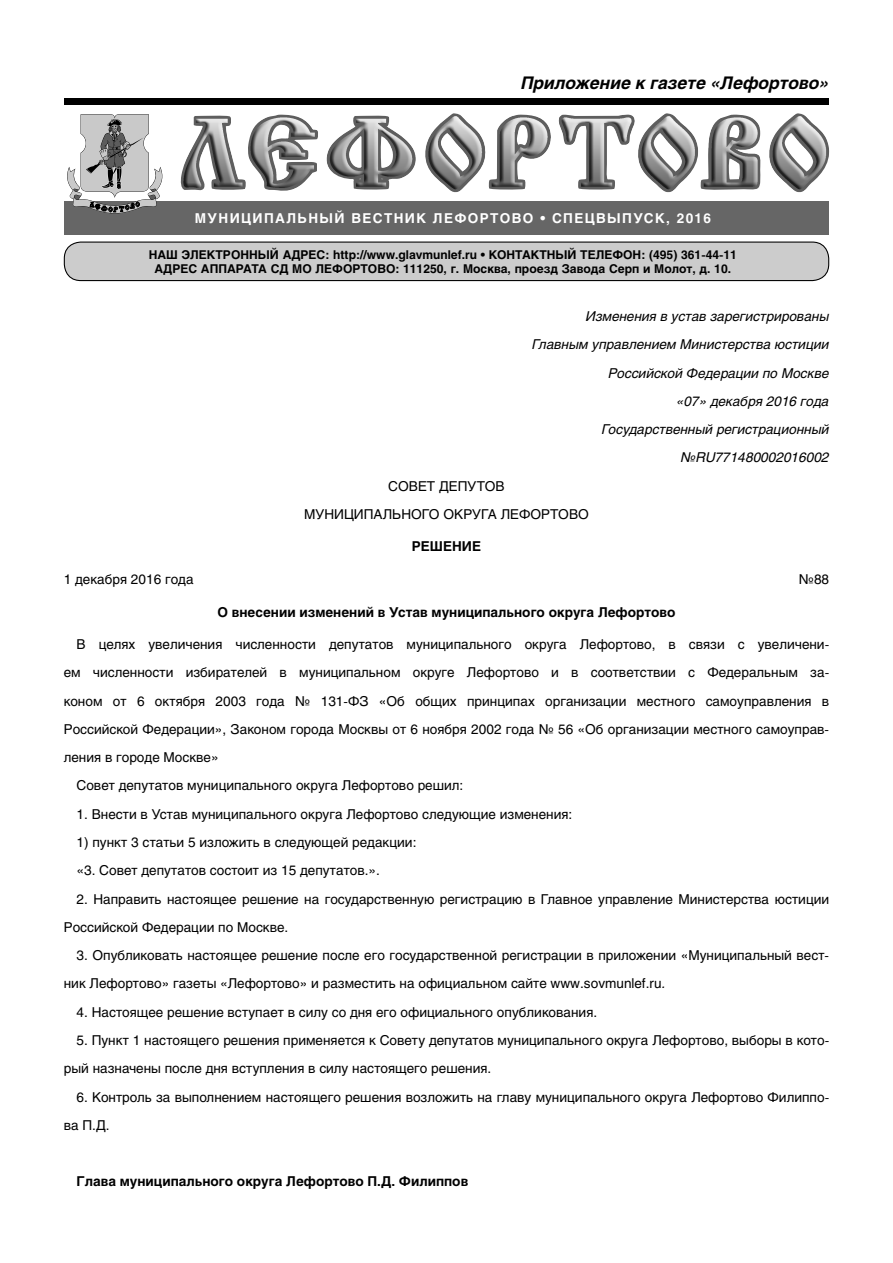
<style>
.page{position:relative;width:893px;height:1263px;background:#fff}
.page>*{position:absolute;margin:0;border:0;box-sizing:border-box;transform-origin:0 0}
.t1{font:italic 700 17.25px "Helios C";color:#000}
.t2{font:13.5px/28.3px "Helios C";color:#000}
.t3{font:italic 13.5px/28.3px "Helios C";color:#000;text-align:right}
.t4{font:700 13.5px "Helios C";color:#000}
.t5{font:700 13.5px "Helios C";letter-spacing:.1em;color:#fff}
.t6{font:700 12px/14.4px "Helios C";color:#000;text-align:center}
.s1{font-style:italic}
</style>
<div class="page">
<img style="left:181px;top:113px;width:649px;height:80px">
<div style="left:64px;top:98px;width:765px;height:7px;background:#000"></div>
<div style="left:64px;top:201px;width:765px;height:33px;background:#666"></div>
<div style="left:64px;top:242px;width:765px;height:39px;background:#ccc;border-radius:16px"></div>
<div style="left:64px;top:242px;width:765px;height:39px;border:1px solid #000;border-radius:16px"></div>
<svg style="left:67px;top:114px;width:96px;height:100px"></svg>
<p class="t1" style="left:521px;top:76px;width:310px">Приложение к газете «Лефортово»</p>
<p class="t5" style="left:195px;top:213px;width:518px">МУНИЦИПАЛЬНЫЙ ВЕСТНИК ЛЕФОРТОВО • СПЕЦВЫПУСК, 2016</p>
<p class="t6" style="left:149px;top:248px;width:590px">НАШ ЭЛЕКТРОННЫЙ АДРЕС: http://www.glavmunlef.ru • КОНТАКТНЫЙ ТЕЛЕФОН: (495) 361-44-11<br>АДРЕС АППАРАТА СД МО ЛЕФОРТОВО: 111250, г. Москва, проезд Завода Серп и Молот, д. 10.</p>
<p class="t3" style="left:532px;top:303px;width:298px">Изменения в устав зарегистрированы<br>Главным управлением Министерства юстиции<br>Российской Федерации по Москве<br>«07» декабря 2016 года<br>Государственный регистрационный №RU771480002016002</p>
<p class="t2" style="left:304px;top:473px;width:286px;text-align:center">СОВЕТ ДЕПУТОВ<br>МУНИЦИПАЛЬНОГО ОКРУГА ЛЕФОРТОВО</p>
<p class="t4" style="left:412px;top:541px;width:71px">РЕШЕНИЕ</p>
<p class="t2" style="left:64px;top:566px;width:131px">1 декабря 2016 года</p>
<p class="t2" style="left:799px;top:566px;width:32px">№88</p>
<p class="t4" style="left:217px;top:606px;width:459px">О внесении изменений в Устав муниципального округа Лефортово</p>
<p class="t2" style="left:77px;top:631px;width:754px">В целях увеличения численности депутатов муниципального округа Лефортово, в связи с увеличени-</p>
<p class="t2" style="left:64px;top:659px;width:767px">ем численности избирателей в муниципальном округе Лефортово и в соответствии с Федеральным за-</p>
<p class="t2" style="left:64px;top:688px;width:767px">коном от 6 октября 2003 года № 131-ФЗ «Об общих принципах организации местного самоуправления в</p>
<p class="t2" style="left:64px;top:716px;width:767px">Российской Федерации», Законом города Москвы от 6 ноября 2002 года № 56 «Об организации местного самоуправ-</p>
<p class="t2" style="left:64px;top:744px;width:156px">ления в городе Москве»</p>
<p class="t2" style="left:77px;top:773px;width:388px">Совет депутатов муниципального округа Лефортово решил:</p>
<p class="t2" style="left:77px;top:801px;width:497px">1. Внести в Устав муниципального округа Лефортово следующие изменения:</p>
<p class="t2" style="left:77px;top:829px;width:341px">1) пункт 3 статьи 5 изложить в следующей редакции: «3. Совет депутатов состоит из 15 депутатов.».</p>
<p class="t2" style="left:64px;top:886px;width:767px;text-indent:13px">2. Направить настоящее решение на государственную регистрацию в Главное управление Министерства юстиции<br>Российской Федерации по Москве.</p>
<p class="t2" style="left:64px;top:942px;width:767px;text-indent:13px">3. Опубликовать настоящее решение после его государственной регистрации в приложении «Муниципальный вест&shy;ник Лефортово» газеты «Лефортово» и разместить на официальном сайте www.sovmunlef.ru<span class="s1">.</span></p>
<p class="t2" style="left:77px;top:999px;width:522px">4. Настоящее решение вступает в силу со дня его официального опубликования.</p>
<p class="t2" style="left:64px;top:1027px;width:767px;text-indent:13px">5. Пункт 1 настоящего решения применяется к Совету депутатов муниципального округа Лефортово, выборы в кото&shy;рый назначены после дня вступления в силу настоящего решения.</p>
<p class="t2" style="left:64px;top:1084px;width:767px;text-indent:13px">6. Контроль за выполнением настоящего решения возложить на главу муниципального округа Лефортово Филиппо&shy;ва П.Д.</p>
<p class="t4" style="left:77px;top:1176px;width:393px">Глава муниципального округа Лефортово П.Д. Филиппов</p>
</div>
